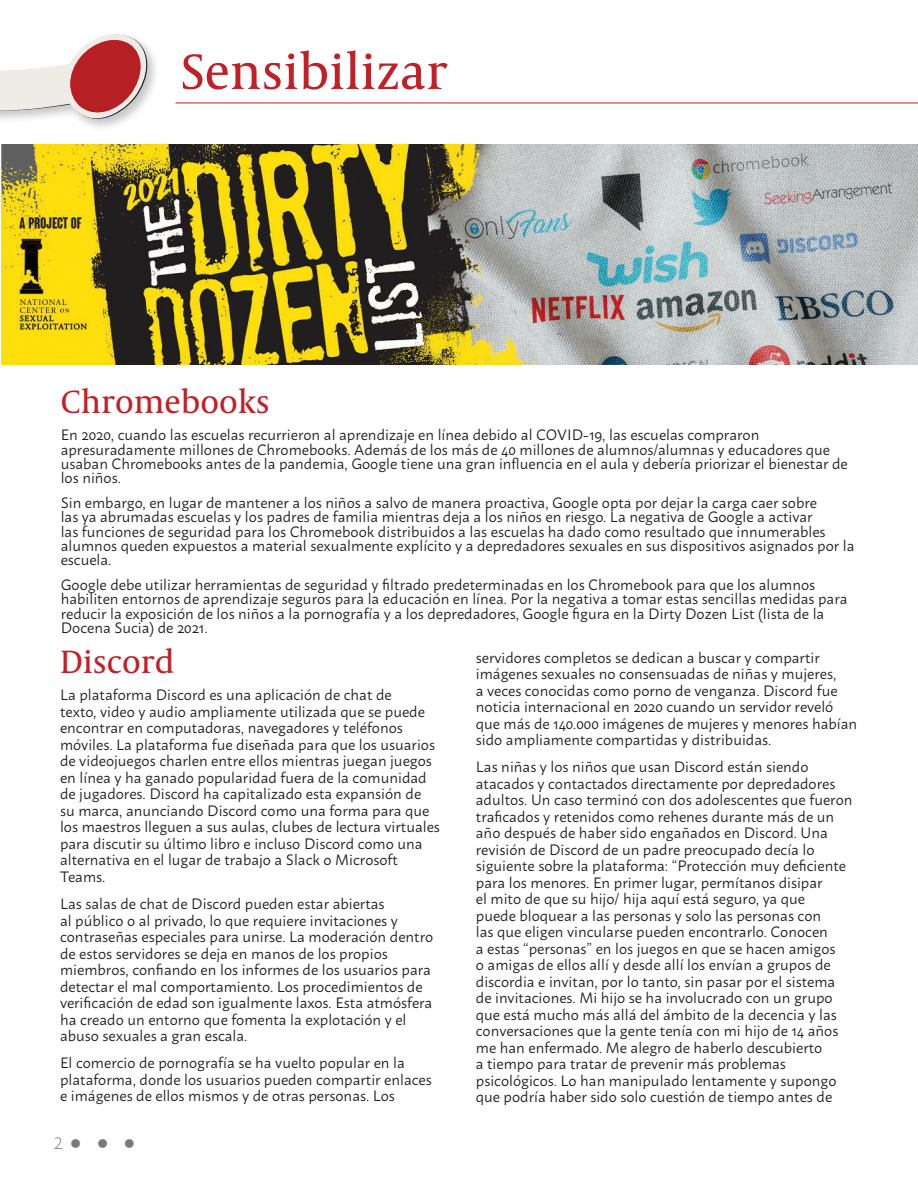
<style>
.page{position:relative;width:918px;height:1188px;background:#fff}
.page>*{position:absolute;margin:0;border:0;box-sizing:border-box;transform-origin:0 0}
.t1{font:51px "Capitolium News 2";color:#c22026}
.t2{font:33px "Capitolium News 2";color:#c22026}
.t3{font:300 16.5px "Macho";color:#77797b}
.t4{font:15px/16.5px "Macho";color:#231f20}
</style>
<div class="page">
<div style="left:0;top:31px;width:160px;height:101px;background:#231f20;opacity:.25"></div>
<svg style="left:0;top:34px;width:147px;height:86px"></svg>
<hr style="left:176px;top:103px;width:742px;height:1px;background:#c22026">
<img style="left:1px;top:145px;width:917px;height:219px">
<p class="t1" style="left:181px;top:36px;width:268px">Sensibilizar</p>
<p class="t2" style="left:61px;top:378px;width:211px">Chromebooks</p>
<p class="t4" style="left:61px;top:426px;width:788px;line-height:14.2px">En 2020, cuando las escuelas recurrieron al aprendizaje en línea debido al COVID-19, las escuelas compraron apresuradamente millones de Chromebooks. Además de los más de 40 millones de alumnos/alumnas y educadores que usaban Chromebooks antes de la pandemia, Google tiene una gran influencia en el aula y debería priorizar el bienestar de los niños.</p>
<p class="t4" style="left:61px;top:494px;width:795px;line-height:14.2px">Sin embargo, en lugar de mantener a los niños a salvo de manera proactiva, Google opta por dejar la carga caer sobre<br>las ya abrumadas escuelas y los padres de familia mientras deja a los niños en riesgo. La negativa de Google a activar<br>las funciones de seguridad para los Chromebook distribuidos a las escuelas ha dado como resultado que innumerables alumnos queden expuestos a material sexualmente explícito y a depredadores sexuales en sus dispositivos asignados por la escuela.</p>
<p class="t4" style="left:61px;top:576px;width:788px;line-height:14.2px">Google debe utilizar herramientas de seguridad y filtrado predeterminadas en los Chromebook para que los alumnos habiliten entornos de aprendizaje seguros para la educación en línea. Por la negativa a tomar estas sencillas medidas para reducir la exposición de los niños a la pornografía y a los depredadores, Google figura en la Dirty Dozen List (lista de la Docena Sucia) de 2021.</p>
<p class="t2" style="left:60px;top:639px;width:116px">Discord</p>
<p class="t4" style="left:60px;top:685px;width:381px">La plataforma Discord es una aplicación de chat de<br>texto, video y audio ampliamente utilizada que se puede encontrar en computadoras, navegadores y teléfonos móviles. La plataforma fue diseñada para que los usuarios de videojuegos charlen entre ellos mientras juegan juegos en línea y ha ganado popularidad fuera de la comunidad de jugadores. Discord ha capitalizado esta expansión de<br>su marca, anunciando Discord como una forma para que los maestros lleguen a sus aulas, clubes de lectura virtuales para discutir su último libro e incluso Discord como una alternativa en el lugar de trabajo a Slack o Microsoft Teams.</p>
<p class="t4" style="left:60px;top:894px;width:375px">Las salas de chat de Discord pueden estar abiertas<br>al público o al privado, lo que requiere invitaciones y contraseñas especiales para unirse. La moderación dentro de estos servidores se deja en manos de los propios miembros, confiando en los informes de los usuarios para detectar el mal comportamiento. Los procedimientos de verificación de edad son igualmente laxos. Esta atmósfera ha creado un entorno que fomenta la explotación y el abuso sexuales a gran escala.</p>
<p class="t4" style="left:60px;top:1053px;width:373px">El comercio de pornografía se ha vuelto popular en la plataforma, donde los usuarios pueden compartir enlaces e imágenes de ellos mismos y de otras personas. Los</p>
<p class="t3" style="left:54px;top:1129px;width:83px">2 ●●●</p>
<p class="t4" style="left:476px;top:648px;width:383px">servidores completos se dedican a buscar y compartir imágenes sexuales no consensuadas de niñas y mujeres,<br>a veces conocidas como porno de venganza. Discord fue noticia internacional en 2020 cuando un servidor reveló que más de 140.000 imágenes de mujeres y menores habían sido ampliamente compartidas y distribuidas.</p>
<p class="t4" style="left:476px;top:757px;width:378px">Las niñas y los niños que usan Discord están siendo atacados y contactados directamente por depredadores adultos. Un caso terminó con dos adolescentes que fueron traficados y retenidos como rehenes durante más de un año después de haber sido engañados en Discord. Una revisión de Discord de un padre preocupado decía lo siguiente sobre la plataforma: “Protección muy deficiente para los menores. En primer lugar, permítanos disipar<br>el mito de que su hijo/ hija aquí está seguro, ya que<br>puede bloquear a las personas y solo las personas con<br>las que eligen vincularse pueden encontrarlo. Conocen<br>a estas “personas” en los juegos en que se hacen amigos<br>o amigas de ellos allí y desde allí los envían a grupos de discordia e invitan, por lo tanto, sin pasar por el sistema de invitaciones. Mi hijo se ha involucrado con un grupo que está mucho más allá del ámbito de la decencia y las conversaciones que la gente tenía con mi hijo de 14 años me han enfermado. Me alegro de haberlo descubierto<br>a tiempo para tratar de prevenir más problemas psicológicos. Lo han manipulado lentamente y supongo que podría haber sido solo cuestión de tiempo antes de</p>
</div>
